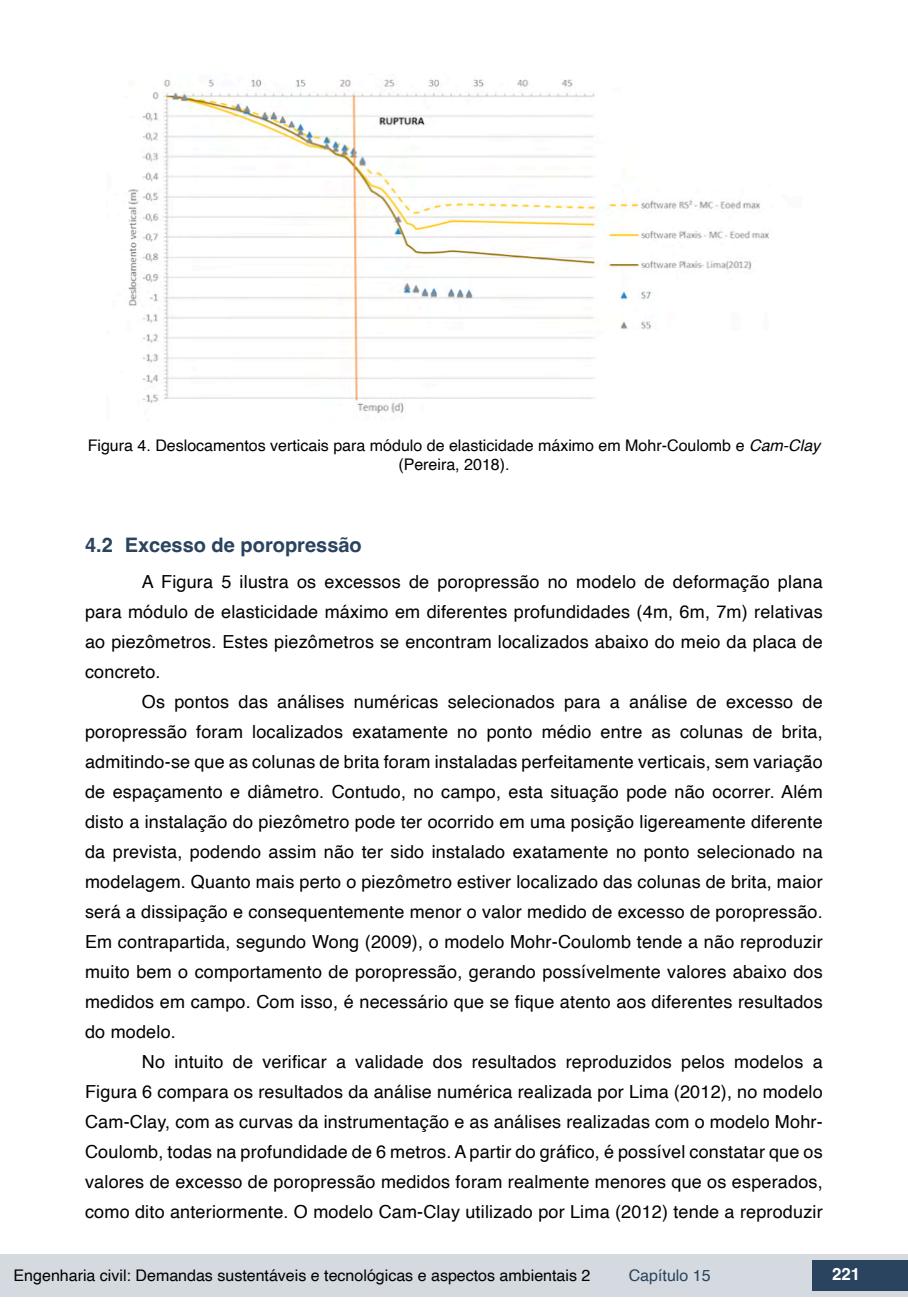
<style>
.page{position:relative;width:908px;height:1304px;background:#fff}
.page>*{position:absolute;margin:0;border:0;box-sizing:border-box;transform-origin:0 0}
.t1{font:700 20px "Helvetica";color:#2a435e}
.t2{font:18px/30px "Helvetica";letter-spacing:.01em;color:#000;text-align:justify}
.t3{font:700 16.8px "Helvetica";color:#fff}
.t4{font:16px/19.2px "Helvetica";color:#000;text-align:center}
.t5{font:16px "Helvetica";color:#2a435e}
.s1{font-style:italic}
</style>
<div class="page">
<div style="left:0;top:1254px;width:906px;height:43px;background:#d4dadf"></div>
<div style="left:812px;top:1261px;width:95px;height:30px;background:#2a435e"></div>
<img style="left:128px;top:79px;width:641px;height:334px">
<p class="t4" style="left:88px;top:437px;width:733px">Figura 4. Deslocamentos verticais para módulo de elasticidade máximo em Mohr-Coulomb e <span class="s1">Cam-Clay </span>(Pereira, 2018).</p>
<p class="t1" style="left:85px;top:533px;width:278px">4.2 Excesso de poropressão</p>
<p class="t2" style="left:85px;top:567px;width:738px;text-indent:57px">A Figura 5 ilustra os excessos de poropressão no modelo de deformação plana para módulo de elasticidade máximo em diferentes profundidades (4m, 6m, 7m) relativas ao piezômetros. Estes piezômetros se encontram localizados abaixo do meio da placa de concreto.</p>
<p class="t2" style="left:85px;top:687px;width:738px;text-indent:57px">Os pontos das análises numéricas selecionados para a análise de excesso de poropressão foram localizados exatamente no ponto médio entre as colunas de brita, admitindo-se que as colunas de brita foram instaladas perfeitamente verticais, sem variação de espaçamento e diâmetro. Contudo, no campo, esta situação pode não ocorrer. Além disto a instalação do piezômetro pode ter ocorrido em uma posição ligereamente diferente da prevista, podendo assim não ter sido instalado exatamente no ponto selecionado na modelagem. Quanto mais perto o piezômetro estiver localizado das colunas de brita, maior será a dissipação e consequentemente menor o valor medido de excesso de poropressão.<br>Em contrapartida, segundo Wong (2009), o modelo Mohr-Coulomb tende a não reproduzir muito bem o comportamento de poropressão, gerando possívelmente valores abaixo dos medidos em campo. Com isso, é necessário que se fique atento aos diferentes resultados do modelo.</p>
<p class="t2" style="left:85px;top:1047px;width:738px;text-indent:57px">No intuito de verificar a validade dos resultados reproduzidos pelos modelos a Figura 6 compara os resultados da análise numérica realizada por Lima (2012), no modelo Cam-Clay, com as curvas da instrumentação e as análises realizadas com o modelo Mohr-Coulomb, todas na profundidade de 6 metros. A partir do gráfico, é possível constatar que os valores de excesso de poropressão medidos foram realmente menores que os esperados, como dito anteriormente. O modelo Cam-Clay utilizado por Lima (2012) tende a reproduzir</p>
<p class="t4" style="left:14px;top:1266px;width:578px">Engenharia civil: Demandas sustentáveis e tecnológicas e aspectos ambientais 2</p>
<p class="t5" style="left:628px;top:1263px;width:83px">Capítulo 15</p>
<p class="t3" style="left:831px;top:1264px;width:30px">221</p>
</div>
